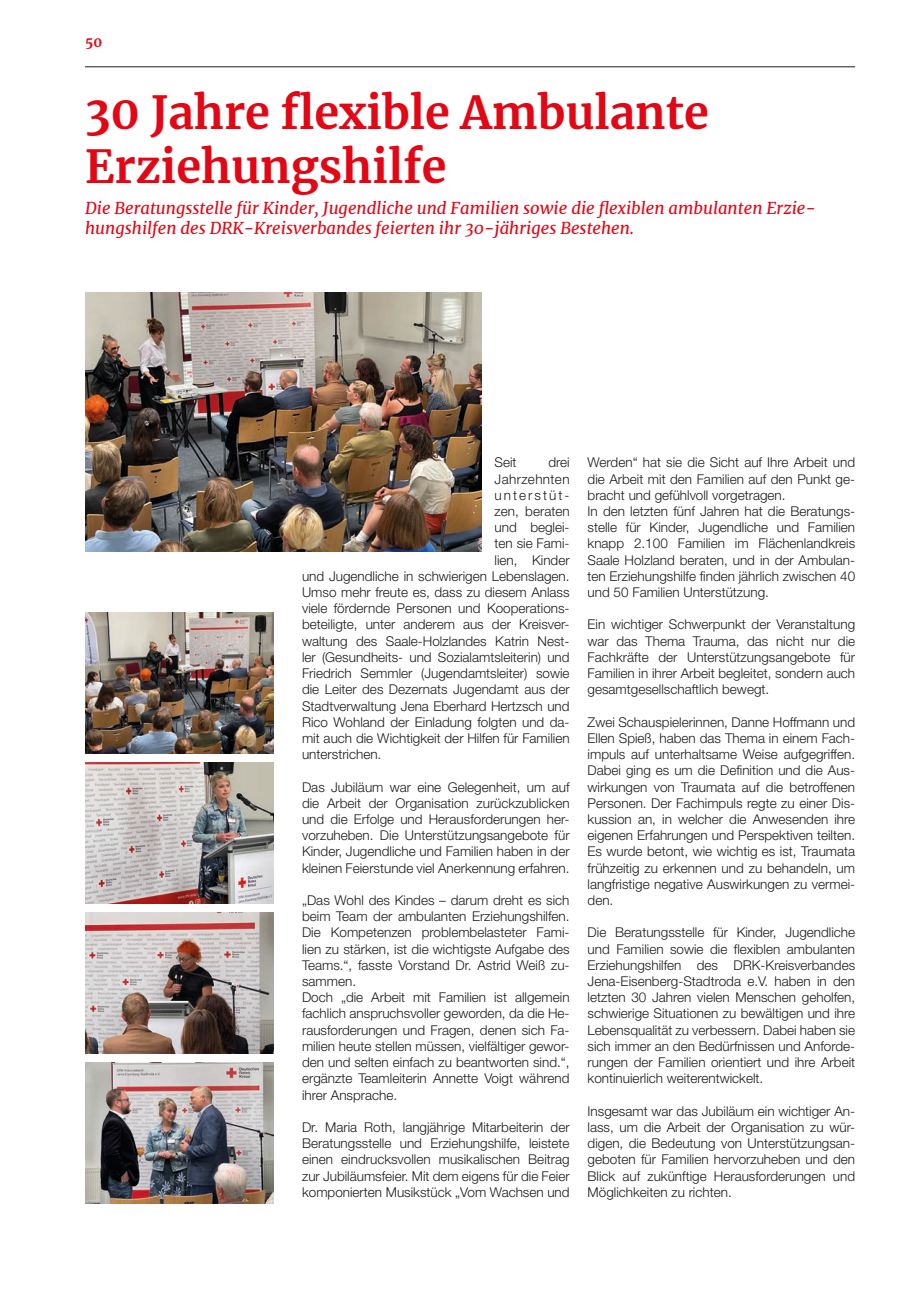
<style>
.page{position:relative;width:919px;height:1289px;background:#fff}
.page>*{position:absolute;margin:0;border:0;box-sizing:border-box;transform-origin:0 0}
.t1{font:700 45px/54px "Merriweather";color:#e30614}
.t2{font:italic 16.5px/19.8px "Merriweather";color:#e30614}
.t3{font:300 13.5px/16.2px "Helvetica Neue";color:#1d1d1b;text-align:justify}
.t4{font:300 13.5px "Helvetica Neue";letter-spacing:.025em;color:#1d1d1b}
.t5{font:300 13.5px "Helvetica Neue";letter-spacing:.15em;color:#1d1d1b}
.t6{font:700 13.5px "Merriweather";color:#e30614}
</style>
<div class="page">
<hr style="left:85px;top:66px;width:770px;height:1px;background:#1d1d1b">
<img style="left:85px;top:762px;width:189px;height:141px">
<img style="left:85px;top:912px;width:189px;height:141px">
<img style="left:85px;top:612px;width:189px;height:141px">
<img style="left:85px;top:293px;width:397px;height:259px">
<img style="left:85px;top:1062px;width:189px;height:141px">
<p class="t6" style="left:85px;top:33px;width:19px">50</p>
<h1 class="t1" style="left:85px;top:85px;width:625px">30 Jahre flexible Ambulante<br>Erziehungshilfe</h1>
<p class="t2" style="left:85px;top:198px;width:732px">Die Beratungsstelle für Kinder, Jugendliche und Familien sowie die flexiblen ambulanten Erzie&shy;hungshilfen des DRK-Kreisverbandes feierten ihr 30-jähriges Bestehen.</p>
<p class="t3" style="left:494px;top:454px;width:24px">Seit</p>
<p class="t3" style="left:548px;top:454px;width:23px">drei</p>
<p class="t4" style="left:494px;top:470px;width:76px">Jahrzehnten</p>
<p class="t5" style="left:494px;top:487px;width:76px">unterstüt-</p>
<p class="t3" style="left:494px;top:503px;width:76px">zen, beraten</p>
<p class="t3" style="left:494px;top:519px;width:76px">und beglei-</p>
<p class="t3" style="left:494px;top:535px;width:76px">ten sie Fami-</p>
<p class="t3" style="left:494px;top:551px;width:76px">lien, Kinder</p>
<p class="t3" style="left:302px;top:567px;width:269px">und Jugendliche in schwierigen Lebenslagen.</p>
<p class="t3" style="left:302px;top:584px;width:269px">Umso mehr freute es, dass zu diesem Anlass</p>
<p class="t3" style="left:302px;top:600px;width:269px">viele fördernde Personen und Kooperations-</p>
<p class="t3" style="left:302px;top:616px;width:269px">beteiligte, unter anderem aus der Kreisver-</p>
<p class="t3" style="left:302px;top:632px;width:269px">waltung des Saale-Holzlandes Katrin Nest-</p>
<p class="t3" style="left:302px;top:648px;width:269px">ler (Gesundheits- und Sozialamtsleiterin) und</p>
<p class="t3" style="left:302px;top:665px;width:269px">Friedrich Semmler (Jugendamtsleiter) sowie</p>
<p class="t3" style="left:302px;top:681px;width:269px">die Leiter des Dezernats Jugendamt aus der</p>
<p class="t3" style="left:302px;top:697px;width:269px">Stadtverwaltung Jena Eberhard Hertzsch und</p>
<p class="t3" style="left:302px;top:713px;width:269px">Rico Wohland der Einladung folgten und da-</p>
<p class="t3" style="left:302px;top:729px;width:269px">mit auch die Wichtigkeit der Hilfen für Familien</p>
<p class="t3" style="left:302px;top:746px;width:81px">unterstrichen.</p>
<p class="t3" style="left:302px;top:778px;width:269px">Das Jubiläum war eine Gelegenheit, um auf die Arbeit der Organisation zurückzublicken und die Erfolge und Herausforderungen her&shy;vorzuheben. Die Unterstützungsangebote für Kinder, Jugendliche und Familien haben in der kleinen Feierstunde viel Anerkennung erfahren.</p>
<p class="t3" style="left:302px;top:891px;width:269px;text-align:left">„Das Wohl des Kindes – darum dreht es sich beim Team der ambulanten Erziehungshilfen.<br>Die Kompetenzen problembelasteter Fami&shy;lien zu stärken, ist die wichtigste Aufgabe des Teams.“, fasste Vorstand Dr. Astrid Weiß zu&shy;sammen.<br>Doch „die Arbeit mit Familien ist allgemein fachlich anspruchsvoller geworden, da die He&shy;rausforderungen und Fragen, denen sich Fa&shy;milien heute stellen müssen, vielfältiger gewor&shy;den und selten einfach zu beantworten sind.“, ergänzte Teamleiterin Annette Voigt während ihrer Ansprache.</p>
<p class="t3" style="left:302px;top:1118px;width:269px">Dr. Maria Roth, langjährige Mitarbeiterin der Beratungsstelle und Erziehungshilfe, leistete einen eindrucksvollen musikalischen Beitrag zur Jubiläumsfeier. Mit dem eigens für die Feier komponierten Musikstück „Vom Wachsen und</p>
<p class="t3" style="left:587px;top:454px;width:269px;text-align:left">Werden“ hat sie die Sicht auf Ihre Arbeit und die Arbeit mit den Familien auf den Punkt ge&shy;bracht und gefühlvoll vorgetragen.<br>In den letzten fünf Jahren hat die Beratungs&shy;stelle für Kinder, Jugendliche und Familien knapp 2.100 Familien im Flächenlandkreis Saale Holzland beraten, und in der Ambulan&shy;ten Erziehungshilfe finden jährlich zwischen 40 und 50 Familien Unterstützung.</p>
<p class="t3" style="left:587px;top:616px;width:269px">Ein wichtiger Schwerpunkt der Veranstaltung war das Thema Trauma, das nicht nur die Fachkräfte der Unterstützungsangebote für Familien in ihrer Arbeit begleitet, sondern auch gesamtgesellschaftlich bewegt.</p>
<p class="t3" style="left:587px;top:713px;width:269px">Zwei Schauspielerinnen, Danne Hoffmann und Ellen Spieß, haben das Thema in einem Fach&shy;impuls auf unterhaltsame Weise aufgegriffen.<br>Dabei ging es um die Definition und die Aus&shy;wirkungen von Traumata auf die betroffenen Personen. Der Fachimpuls regte zu einer Dis&shy;kussion an, in welcher die Anwesenden ihre eigenen Erfahrungen und Perspektiven teilten.<br>Es wurde betont, wie wichtig es ist, Traumata frühzeitig zu erkennen und zu behandeln, um langfristige negative Auswirkungen zu vermei&shy;den.</p>
<p class="t3" style="left:587px;top:924px;width:269px">Die Beratungsstelle für Kinder, Jugendliche und Familien sowie die flexiblen ambulanten Erziehungshilfen des DRK-Kreisverbandes Jena-Eisenberg-Stadtroda e.V. haben in den letzten 30 Jahren vielen Menschen geholfen, schwierige Situationen zu bewältigen und ihre Lebensqualität zu verbessern. Dabei haben sie sich immer an den Bedürfnissen und Anforde&shy;rungen der Familien orientiert und ihre Arbeit kontinuierlich weiterentwickelt.</p>
<p class="t3" style="left:587px;top:1102px;width:269px">Insgesamt war das Jubiläum ein wichtiger An&shy;lass, um die Arbeit der Organisation zu wür&shy;digen, die Bedeutung von Unterstützungsan&shy;geboten für Familien hervorzuheben und den Blick auf zukünftige Herausforderungen und Möglichkeiten zu richten.</p>
</div>
